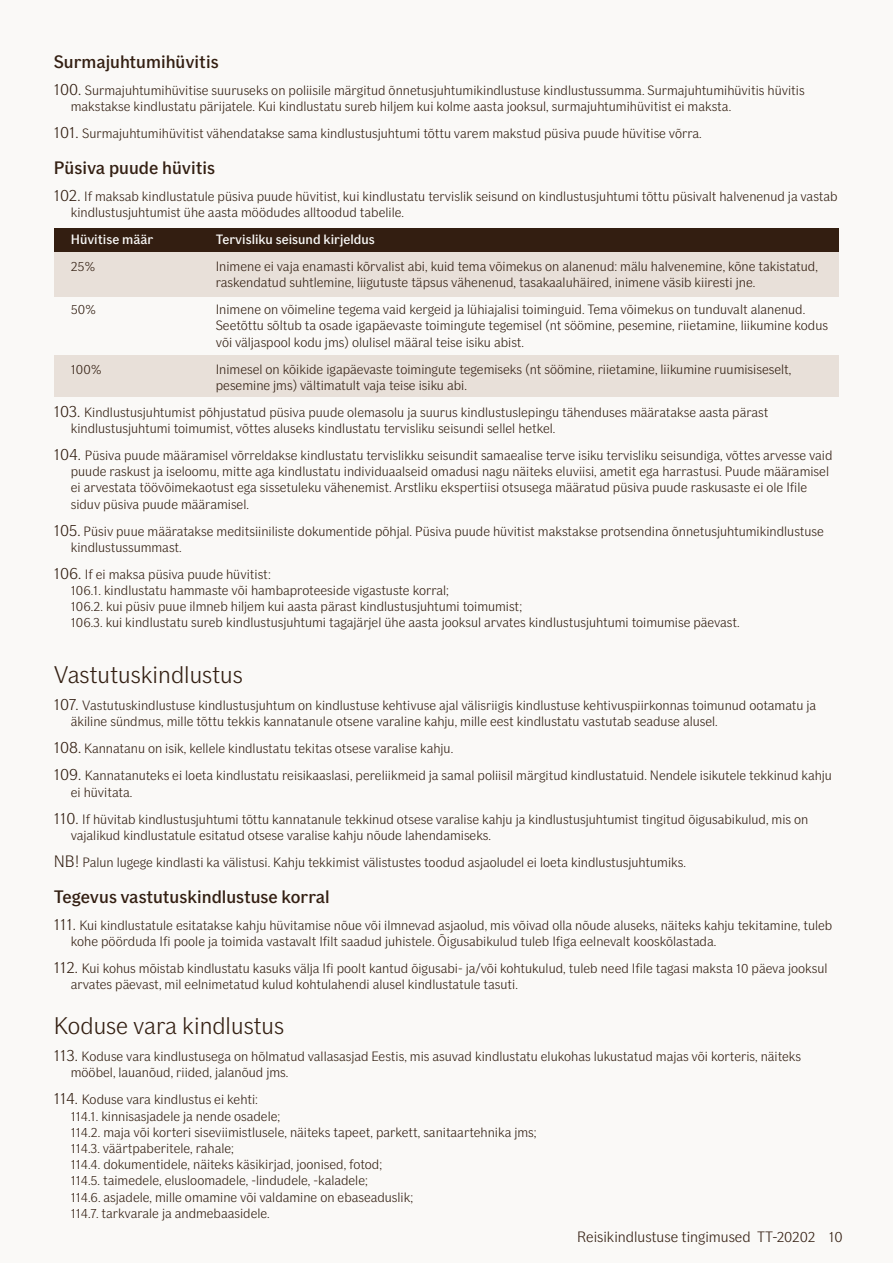
<style>
.page{position:relative;width:893px;height:1263px;background:#faf9f7}
.page>*{position:absolute;margin:0;border:0;box-sizing:border-box;transform-origin:0 0}
.t1{font:300 24px "If Sans";color:#331f12}
.t2{font:500 18px "If Sans";color:#331f12}
.t3{font:300 15px "If Sans";color:#331e11}
.t4{font:300 13.5px/16.2px "If Sans";color:#331f12}
.t5{font:500 13.5px "If Sans";color:#faf9f7}
.s1{font-size:16.5px}
</style>
<div class="page">
<div style="left:54px;top:228px;width:785px;height:24px;background:#331e11"></div>
<div style="left:54px;top:252px;width:785px;height:45px;background:#e8e0d9"></div>
<div style="left:54px;top:355px;width:785px;height:42px;background:#e8e0d9"></div>
<p class="t2" style="left:54px;top:51px;width:166px">Surmajuhtumihüvitis</p>
<p class="t4" style="left:71px;top:82px;width:735px;text-indent:-17px"><span class="s1">100.</span> Surmajuhtumihüvitise suuruseks on poliisile märgitud õnnetusjuhtumikindlustuse kindlustussumma. Surmajuhtumihüvitis hüvitis makstakse kindlustatu pärijatele. Kui kindlustatu sureb hiljem kui kolme aasta jooksul, surmajuhtumihüvitist ei maksta.</p>
<p class="t4" style="left:54px;top:125px;width:650px"><span class="s1">101.</span> Surmajuhtumihüvitist vähendatakse sama kindlustusjuhtumi tõttu varem makstud püsiva puude hüvitise võrra.</p>
<p class="t2" style="left:54px;top:157px;width:163px">Püsiva puude hüvitis</p>
<p class="t4" style="left:71px;top:188px;width:768px;text-indent:-17px"><span class="s1">102.</span> If maksab kindlustatule püsiva puude hüvitist, kui kindlustatu tervislik seisund on kindlustusjuhtumi tõttu püsivalt halvenenud ja vastab kindlustusjuhtumist ühe aasta möödudes alltoodud tabelile.</p>
<p class="t5" style="left:71px;top:231px;width:84px">Hüvitise määr</p>
<p class="t5" style="left:216px;top:231px;width:160px">Tervisliku seisund kirjeldus</p>
<p class="t4" style="left:71px;top:258px;width:26px">25%</p>
<p class="t4" style="left:216px;top:258px;width:604px">Inimene ei vaja enamasti kõrvalist abi, kuid tema võimekus on alanenud: mälu halvenemine, kõne takistatud, raskendatud suhtlemine, liigutuste täpsus vähenenud, tasakaaluhäired, inimene väsib kiiresti jne.</p>
<p class="t4" style="left:71px;top:301px;width:27px">50%</p>
<p class="t4" style="left:216px;top:301px;width:614px">Inimene on võimeline tegema vaid kergeid ja lühiajalisi toiminguid. Tema võimekus on tunduvalt alanenud.<br>Seetõttu sõltub ta osade igapäevaste toimingute tegemisel (nt söömine, pesemine, riietamine, liikumine kodus või väljaspool kodu jms) olulisel määral teise isiku abist.</p>
<p class="t4" style="left:71px;top:361px;width:33px">100%</p>
<p class="t4" style="left:216px;top:361px;width:577px">Inimesel on kõikide igapäevaste toimingute tegemiseks (nt söömine, riietamine, liikumine ruumisiseselt, pesemine jms) vältimatult vaja teise isiku abi.</p>
<p class="t4" style="left:71px;top:404px;width:699px;text-indent:-17px"><span class="s1">103.</span> Kindlustusjuhtumist põhjustatud püsiva puude olemasolu ja suurus kindlustuslepingu tähenduses määratakse aasta pärast kindlustusjuhtumi toimumist, võttes aluseks kindlustatu tervisliku seisundi sellel hetkel.</p>
<p class="t4" style="left:71px;top:447px;width:763px;text-indent:-17px"><span class="s1">104.</span> Püsiva puude määramisel võrreldakse kindlustatu tervislikku seisundit samaealise terve isiku tervisliku seisundiga, võttes arvesse vaid puude raskust ja iseloomu, mitte aga kindlustatu individuaalseid omadusi nagu näiteks eluviisi, ametit ega harrastusi. Puude määramisel ei arvestata töövõimekaotust ega sissetuleku vähenemist. Arstliku ekspertiisi otsusega määratud püsiva puude raskusaste ei ole Ifile siduv püsiva puude määramisel.</p>
<p class="t4" style="left:71px;top:523px;width:755px;text-indent:-17px"><span class="s1">105.</span> Püsiv puue määratakse meditsiiniliste dokumentide põhjal. Püsiva puude hüvitist makstakse protsendina õnnetusjuhtumikindlustuse kindlustussummast.</p>
<p class="t4" style="left:54px;top:566px;width:219px"><span class="s1">106.</span> If ei maksa püsiva puude hüvitist:</p>
<p class="t4" style="left:71px;top:582px;width:380px">106.1. kindlustatu hammaste või hambaproteeside vigastuste korral;</p>
<p class="t4" style="left:71px;top:598px;width:453px">106.2. kui püsiv puue ilmneb hiljem kui aasta pärast kindlustusjuhtumi toimumist;</p>
<p class="t4" style="left:71px;top:615px;width:670px">106.3. kui kindlustatu sureb kindlustusjuhtumi tagajärjel ühe aasta jooksul arvates kindlustusjuhtumi toimumise päevast.</p>
<p class="t1" style="left:54px;top:661px;width:190px">Vastutuskindlustus</p>
<p class="t4" style="left:71px;top:697px;width:747px;text-indent:-17px"><span class="s1">107.</span> Vastutuskindlustuse kindlustusjuhtum on kindlustuse kehtivuse ajal välisriigis kindlustuse kehtivuspiirkonnas toimunud ootamatu ja äkiline sündmus, mille tõttu tekkis kannatanule otsene varaline kahju, mille eest kindlustatu vastutab seaduse alusel.</p>
<p class="t4" style="left:54px;top:741px;width:401px"><span class="s1">108.</span> Kannatanu on isik, kellele kindlustatu tekitas otsese varalise kahju.</p>
<p class="t4" style="left:71px;top:768px;width:763px;text-indent:-17px"><span class="s1">109.</span> Kannatanuteks ei loeta kindlustatu reisikaaslasi, pereliikmeid ja samal poliisil märgitud kindlustatuid. Nendele isikutele tekkinud kahju ei hüvitata.</p>
<p class="t4" style="left:71px;top:811px;width:739px;text-indent:-17px"><span class="s1">110.</span> If hüvitab kindlustusjuhtumi tõttu kannatanule tekkinud otsese varalise kahju ja kindlustusjuhtumist tingitud õigusabikulud, mis on vajalikud kindlustatule esitatud otsese varalise kahju nõude lahendamiseks.</p>
<p class="t4" style="left:54px;top:854px;width:634px"><span class="s1">NB!</span> Palun lugege kindlasti ka välistusi. Kahju tekkimist välistustes toodud asjaoludel ei loeta kindlustusjuhtumiks.</p>
<p class="t2" style="left:54px;top:886px;width:277px">Tegevus vastutuskindlustuse korral</p>
<p class="t4" style="left:71px;top:917px;width:763px;text-indent:-17px"><span class="s1">111.</span> Kui kindlustatule esitatakse kahju hüvitamise nõue või ilmnevad asjaolud, mis võivad olla nõude aluseks, näiteks kahju tekitamine, tuleb kohe pöörduda Ifi poole ja toimida vastavalt Ifilt saadud juhistele. Õigusabikulud tuleb Ifiga eelnevalt kooskõlastada.</p>
<p class="t4" style="left:71px;top:960px;width:758px;text-indent:-17px"><span class="s1">112.</span> Kui kohus mõistab kindlustatu kasuks välja Ifi poolt kantud õigusabi- ja/või kohtukulud, tuleb need Ifile tagasi maksta 10 päeva jooksul arvates päevast, mil eelnimetatud kulud kohtulahendi alusel kindlustatule tasuti.</p>
<p class="t1" style="left:54px;top:1012px;width:232px">Koduse vara kindlustus</p>
<p class="t4" style="left:71px;top:1048px;width:732px;text-indent:-17px"><span class="s1">113.</span> Koduse vara kindlustusega on hõlmatud vallasasjad Eestis, mis asuvad kindlustatu elukohas lukustatud majas või korteris, näiteks mööbel, lauanõud, riided, jalanõud jms.</p>
<p class="t4" style="left:54px;top:1092px;width:206px"><span class="s1">114.</span> Koduse vara kindlustus ei kehti:</p>
<p class="t4" style="left:71px;top:1108px;width:211px">114.1. kinnisasjadele ja nende osadele;</p>
<p class="t4" style="left:71px;top:1124px;width:467px">114.2. maja või korteri siseviimistlusele, näiteks tapeet, parkett, sanitaartehnika jms;</p>
<p class="t4" style="left:71px;top:1140px;width:165px">114.3. väärtpaberitele, rahale;</p>
<p class="t4" style="left:71px;top:1156px;width:313px">114.4. dokumentidele, näiteks käsikirjad, joonised, fotod;</p>
<p class="t4" style="left:71px;top:1173px;width:299px">114.5. taimedele, elusloomadele, -lindudele, -kaladele;</p>
<p class="t4" style="left:71px;top:1189px;width:344px">114.6. asjadele, mille omamine või valdamine on ebaseaduslik;</p>
<p class="t4" style="left:71px;top:1205px;width:201px">114.7. tarkvarale ja andmebaasidele.</p>
<p class="t3" style="left:577px;top:1228px;width:267px">Reisikindlustuse tingimused TT-20202 10</p>
</div>
